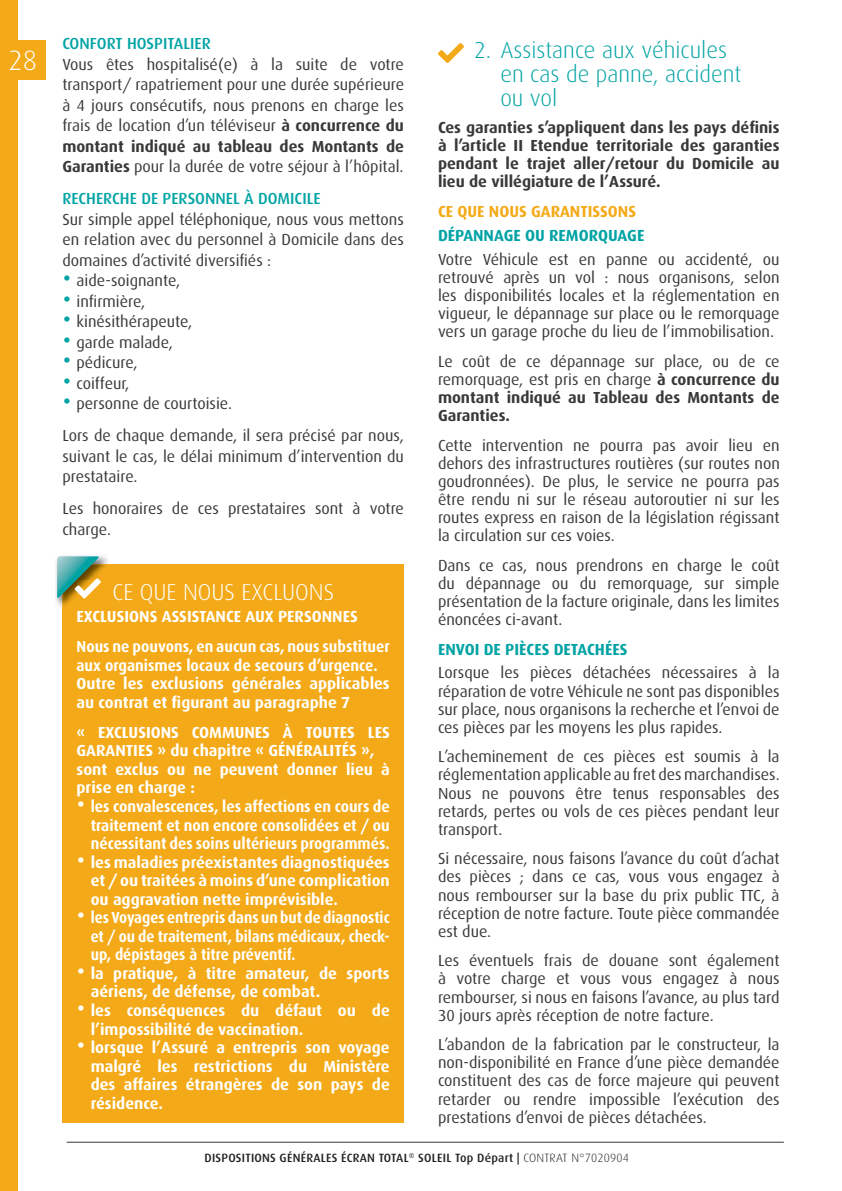
<style>
.page{position:relative;width:842px;height:1191px;background:#fff}
.page>*{position:absolute;margin:0;border:0;box-sizing:border-box;transform-origin:0 0}
.t1{font:300 28px "Dax";color:#fff}
.t2{font:300 23px/24.2px "Dax";color:#00a3a4}
.t3{font:300 23px "Dax";color:#fff}
.t4{font:16px/18.2px "Dax";color:#3a3938;text-align:justify}
.t5{font:700 16px/18.6px "Dax";color:#fff}
.t6{font:700 16px/18.6px "Dax";color:#fff;scale:.94 1}
.t7{font:700 16px/18.2px "Dax";color:#3a3938;text-align:justify}
.t8{font:700 16px/18.6px "Dax";color:#fff;text-align:justify;scale:.91 1}
.t9{font:500 16px "Dax";color:#00a3a4}
.t10{font:700 16px "Dax";color:#00a3a4}
.t11{font:700 16px "Dax";color:#f4aa18}
.t12{font:500 12px "Dax";letter-spacing:.02em;color:#231f20}
.s1{font-weight:700}
.s2{font-size:28px;color:#00a3a4}
.s3{font-weight:400;font-size:28px}
.s4{font-weight:300}
</style>
<div class="page">
<hr style="left:67px;top:1141px;width:717px;height:1px;background:#3a3938">
<div style="left:0;top:0;width:17px;height:1191px;background:#f4aa18"></div>
<div style="left:0;top:40px;width:45px;height:39px;background:#f4aa18"></div>
<div style="left:62px;top:564px;width:342px;height:559px;background:#f4aa18"></div>
<img style="left:55px;top:555px;width:53px;height:52px">
<img style="left:62px;top:564px;width:46px;height:43px">
<svg style="left:438px;top:43px;width:26px;height:20px"></svg>
<svg style="left:57px;top:556px;width:44px;height:44px;background:#85a578"></svg>
<h1 class="t1" style="left:8px;top:47px;width:30px">28</h1>
<p class="t9" style="left:62px;top:36px;width:150px">CONFORT HOSPITALIER</p>
<p class="t4" style="left:62px;top:55px;width:343px;line-height:20.6px">Vous êtes hospitalisé(e) à la suite de votre transport/ rapatriement pour une durée supérieure à 4 jours consécutifs, nous prenons en charge les frais de location d’un téléviseur <span class="s1">à concurrence du montant indiqué au tableau des Montants de Garanties</span> pour la durée de votre séjour à l’hôpital.</p>
<p class="t9" style="left:62px;top:191px;width:260px">RECHERCHE DE PERSONNEL À DOMICILE</p>
<p class="t4" style="left:62px;top:210px;width:343px;line-height:20.6px">Sur simple appel téléphonique, nous vous mettons en relation avec du personnel à Domicile dans des domaines d’activité diversifiés :</p>
<p class="t4" style="left:62px;top:272px;width:120px"><span class="s2">•</span> aide-soignante,</p>
<p class="t4" style="left:62px;top:293px;width:84px"><span class="s2">•</span> infirmière,</p>
<p class="t4" style="left:62px;top:313px;width:132px"><span class="s2">•</span> kinésithérapeute,</p>
<p class="t4" style="left:62px;top:334px;width:112px"><span class="s2">•</span> garde malade,</p>
<p class="t4" style="left:62px;top:354px;width:77px"><span class="s2">•</span> pédicure,</p>
<p class="t4" style="left:62px;top:375px;width:69px"><span class="s2">•</span> coiffeur,</p>
<p class="t4" style="left:62px;top:389px;width:343px;line-height:31.8px"><span class="s2">•</span> personne de courtoisie.<br>Lors de chaque demande, il sera précisé par nous,</p>
<p class="t4" style="left:62px;top:447px;width:343px;line-height:20.6px">suivant le cas, le délai minimum d’intervention du prestataire.</p>
<p class="t4" style="left:62px;top:499px;width:343px;line-height:20.6px">Les honoraires de ces prestataires sont à votre charge.</p>
<h2 class="t3" style="left:113px;top:580px;width:223px">CE QUE NOUS EXCLUONS</h2>
<p class="t5" style="left:77px;top:602px;width:315px;line-height:29.8px">EXCLUSIONS ASSISTANCE AUX PERSONNES<br>Nous ne pouvons, en aucun cas, nous substituer</p>
<p class="t6" style="left:77px;top:656px;width:335px">aux organismes locaux de secours d’urgence.<br>Outre les exclusions générales applicables au contrat et figurant au paragraphe 7</p>
<p class="t5" style="left:77px;top:723px;width:315px">« EXCLUSIONS COMMUNES À TOUTES LES<br>GARANTIES » du chapitre « GÉNÉRALITÉS », sont exclus ou ne peuvent donner lieu à prise en charge :</p>
<p class="t6" style="left:91px;top:798px;width:320px;text-align:justify;text-indent:-14px"><span class="s3">•</span> les convalescences, les affections en cours de traitement et non encore consolidées et / ou nécessitant des soins ultérieurs programmés.</p>
<p class="t5" style="left:91px;top:853px;width:301px;text-align:justify;text-indent:-14px"><span class="s3">•</span> les maladies préexistantes diagnostiquées et / ou traitées à moins d’une complication ou aggravation nette imprévisible.</p>
<p class="t8" style="left:91px;top:909px;width:330px;text-indent:-14px"><span class="s3">•</span> les Voyages entrepris dans un but de diagnostic et / ou de traitement, bilans médicaux, check&shy;up, dépistages à titre préventif.</p>
<p class="t5" style="left:91px;top:965px;width:301px;text-indent:-14px"><span class="s3">•</span> la pratique, à titre amateur, de sports aériens, de défense, de combat.</p>
<p class="t5" style="left:91px;top:1002px;width:301px;text-indent:-14px"><span class="s3">•</span> les conséquences du défaut ou de l’impossibilité de vaccination.</p>
<p class="t5" style="left:91px;top:1039px;width:301px;text-align:justify;text-indent:-14px"><span class="s3">•</span> lorsque l’Assuré a entrepris son voyage malgré les restrictions du Ministère des affaires étrangères de son pays de résidence.</p>
<h2 class="t2" style="left:500px;top:39px;width:243px;text-indent:-26px">2. Assistance aux véhicules en cas de panne, accident ou vol</h2>
<p class="t7" style="left:438px;top:119px;width:343px">Ces garanties s’appliquent dans les pays définis à l’article II Etendue territoriale des garanties pendant le trajet aller/retour du Domicile au lieu de villégiature de l’Assuré.</p>
<p class="t11" style="left:438px;top:204px;width:200px">CE QUE NOUS GARANTISSONS</p>
<p class="t10" style="left:438px;top:227px;width:208px">DÉPANNAGE OU REMORQUAGE</p>
<p class="t4" style="left:438px;top:251px;width:343px">Votre Véhicule est en panne ou accidenté, ou retrouvé après un vol : nous organisons, selon les disponibilités locales et la réglementation en vigueur, le dépannage sur place ou le remorquage vers un garage proche du lieu de l’immobilisation.</p>
<p class="t4" style="left:438px;top:353px;width:343px">Le coût de ce dépannage sur place, ou de ce remorquage, est pris en charge <span class="s1">à concurrence du montant indiqué au Tableau des Montants de Garanties.</span></p>
<p class="t4" style="left:438px;top:437px;width:343px">Cette intervention ne pourra pas avoir lieu en dehors des infrastructures routières (sur routes non goudronnées). De plus, le service ne pourra pas être rendu ni sur le réseau autoroutier ni sur les routes express en raison de la législation régissant la circulation sur ces voies.</p>
<p class="t4" style="left:438px;top:557px;width:343px">Dans ce cas, nous prendrons en charge le coût du dépannage ou du remorquage, sur simple présentation de la facture originale, dans les limites énoncées ci-avant.</p>
<p class="t10" style="left:438px;top:641px;width:191px">ENVOI DE PIÈCES DETACHÉES</p>
<p class="t4" style="left:438px;top:664px;width:343px">Lorsque les pièces détachées nécessaires à la réparation de votre Véhicule ne sont pas disponibles sur place, nous organisons la recherche et l’envoi de ces pièces par les moyens les plus rapides.</p>
<p class="t4" style="left:438px;top:748px;width:343px">L’acheminement de ces pièces est soumis à la réglementation applicable au fret des marchandises.<br>Nous ne pouvons être tenus responsables des retards, pertes ou vols de ces pièces pendant leur transport.</p>
<p class="t4" style="left:438px;top:850px;width:343px">Si nécessaire, nous faisons l’avance du coût d’achat des pièces ; dans ce cas, vous vous engagez à nous rembourser sur la base du prix public TTC, à réception de notre facture. Toute pièce commandée est due.</p>
<p class="t4" style="left:438px;top:952px;width:343px">Les éventuels frais de douane sont également à votre charge et vous vous engagez à nous rembourser, si nous en faisons l’avance, au plus tard 30 jours après réception de notre facture.</p>
<p class="t4" style="left:438px;top:1036px;width:343px">L’abandon de la fabrication par le constructeur, la non-disponibilité en France d’une pièce demandée constituent des cas de force majeure qui peuvent retarder ou rendre impossible l’exécution des prestations d’envoi de pièces détachées.</p>
<p class="t12" style="left:205px;top:1152px;width:426px">DISPOSITIONS GÉNÉRALES ÉCRAN TOTAL<sup>®</sup> SOLEIL Top Départ | <span class="s4">CONTRAT N°7020904</span></p>
</div>
